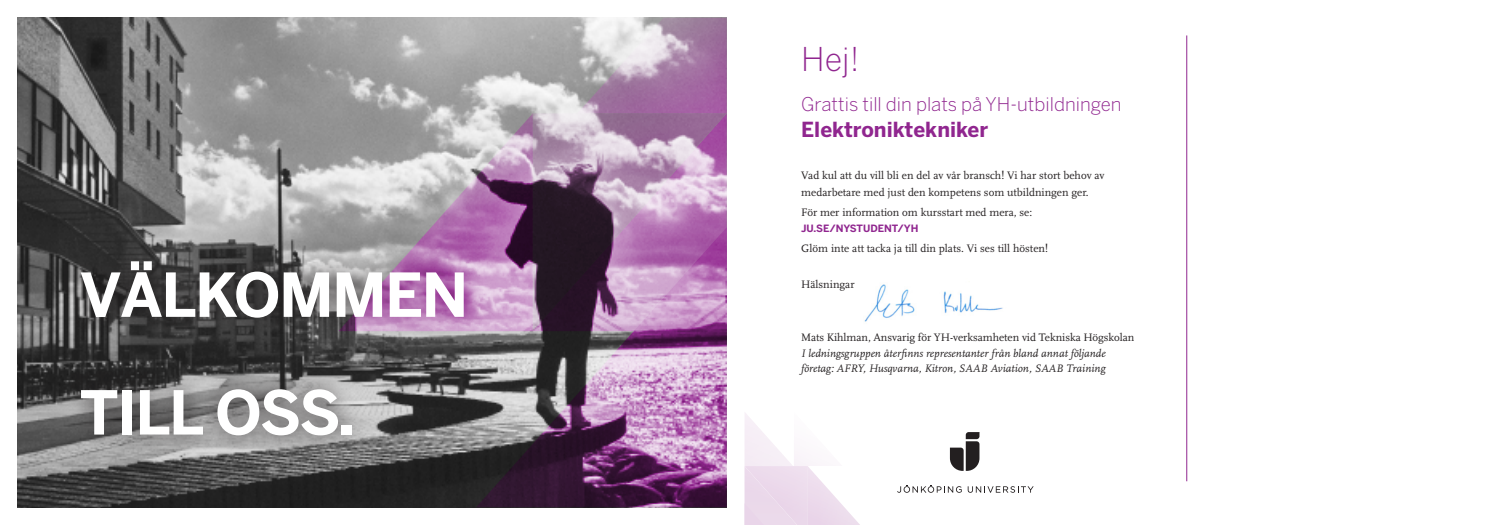
<style>
.page{position:relative;width:1489px;height:525px;background:#fff}
.page>*{position:absolute;margin:0;border:0;box-sizing:border-box;transform-origin:0 0}
.t1{font:700 60px/117.6px "Benton Sans";letter-spacing:-.025em;color:#fff}
.t2{font:300 32.5px "Benton Sans";color:#90268f}
.t3{font:700 20.62px "Benton Sans";color:#90268f}
.t4{font:300 18.75px "Benton Sans";color:#90268f}
.t5{font:11.25px "Scala OT";color:#231f20}
.t6{font:italic 11.25px "Scala OT";color:#231f20}
.t7{font:700 10px "Benton Sans";color:#90268f}
</style>
<div class="page">
<img style="left:18px;top:18px;width:458px;height:489px">
<div style="left:61px;top:241px;width:423px;height:214px;background:#231f20;opacity:.75"></div>
<svg style="left:949px;top:432px;width:30px;height:38px"></svg>
<svg style="left:897px;top:485px;width:64px;height:7px"></svg>
<svg style="left:967px;top:486px;width:66px;height:6px"></svg>
<hr style="left:1186px;top:35px;width:1px;height:446px;background:#90268f">
<svg style="left:744px;top:413px;width:115px;height:111px"></svg>
<svg style="left:426px;top:17px;width:300px;height:96px;background:#b6a8b6"></svg>
<svg style="left:338px;top:113px;width:194px;height:218px;background:#af96ae"></svg>
<svg style="left:532px;top:113px;width:194px;height:114px;background:#a98ba9"></svg>
<svg style="left:476px;top:227px;width:250px;height:280px;background:#876487"></svg>
<img style="left:864px;top:284px;width:139px;height:38px">
<p class="t1" style="left:80px;top:235px;width:390px">VÄLKOMMEN<br>TILL OSS.</p>
<p class="t2" style="left:801px;top:40px;width:60px">Hej!</p>
<p class="t4" style="left:801px;top:93px;width:322px">Grattis till din plats på YH-utbildningen</p>
<p class="t3" style="left:801px;top:117px;width:188px">Elektroniktekniker</p>
<p class="t5" style="left:801px;top:169px;width:305px">Vad kul att du vill bli en del av vår bransch! Vi har stort behov av</p>
<p class="t5" style="left:801px;top:186px;width:289px">medarbetare med just den kompetens som utbildningen ger.</p>
<p class="t5" style="left:801px;top:206px;width:232px">För mer information om kursstart med mera, se:</p>
<p class="t7" style="left:801px;top:222px;width:119px">JU.SE/NYSTUDENT/YH</p>
<p class="t5" style="left:801px;top:242px;width:248px">Glöm inte att tacka ja till din plats. Vi ses till hösten!</p>
<p class="t5" style="left:801px;top:278px;width:55px">Hälsningar</p>
<p class="t5" style="left:801px;top:331px;width:335px">Mats Kihlman, Ansvarig för YH-verksamheten vid Tekniska Högskolan</p>
<p class="t6" style="left:801px;top:347px;width:306px">I ledningsgruppen återfinns representanter från bland annat följande</p>
<p class="t6" style="left:801px;top:362px;width:306px">företag: AFRY, Husqvarna, Kitron, SAAB Aviation, SAAB Training</p>
</div>
